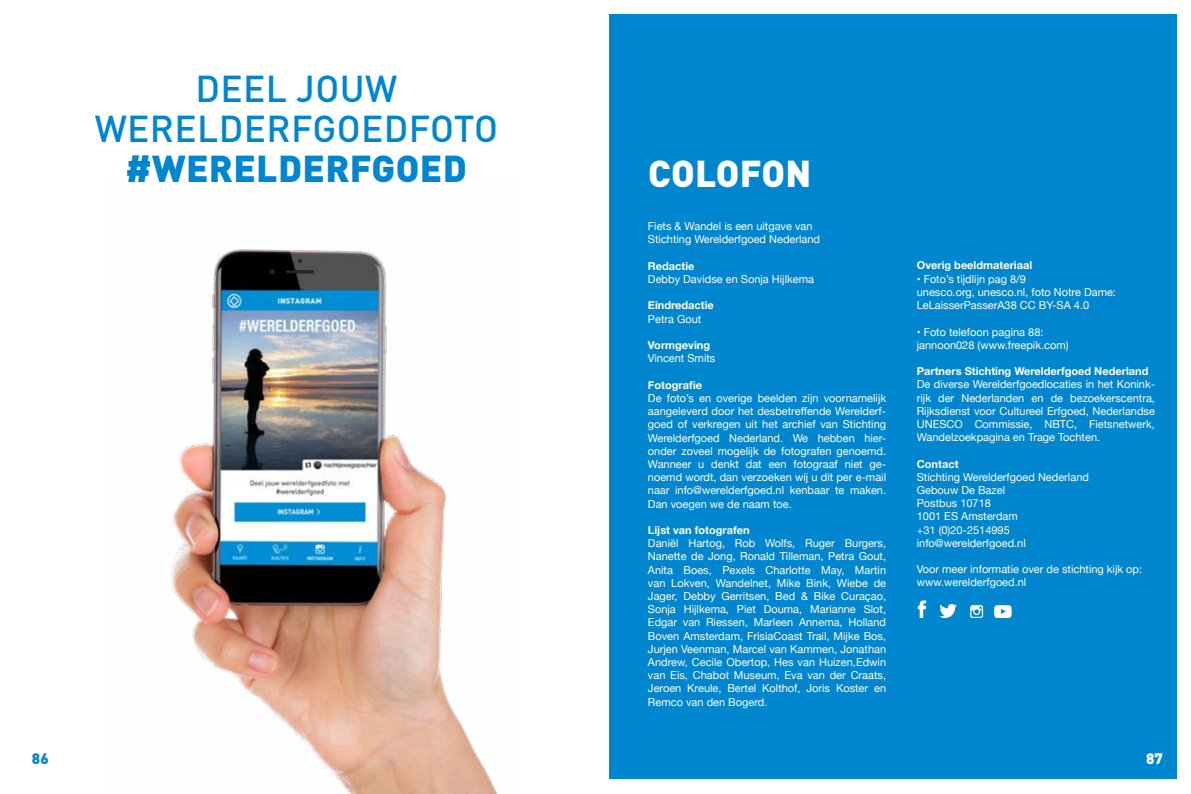
<style>
.page{position:relative;width:1191px;height:794px;background:#fff}
.page>*{position:absolute;margin:0;border:0;box-sizing:border-box;transform-origin:0 0}
.t1{font:500 37px/40px "DIN Pro";letter-spacing:.01em;color:#0086ce;text-align:center}
.t2{font:900 37px "DIN Pro";letter-spacing:.01em;color:#0086ce}
.t3{font:900 37px "DIN Pro";letter-spacing:.01em;color:#fff}
.t4{font:900 15px "DIN";color:#0086ce}
.t5{font:900 15px "DIN";color:#fff}
.t6{font:11px/13.2px "Helvetica Neue";color:#fff}
.t7{font:700 11px "Helvetica Neue";color:#fff}
</style>
<div class="page">
<div style="left:609px;top:14px;width:567px;height:764px;background:#0086ce"></div>
<img style="left:171px;top:249px;width:327px;height:545px">
<svg style="left:918px;top:600px;width:8px;height:18px"></svg>
<svg style="left:939px;top:604px;width:18px;height:14px"></svg>
<svg style="left:994px;top:605px;width:17px;height:13px"></svg>
<svg style="left:970px;top:605px;width:13px;height:13px"></svg>
<h1 class="t1" style="left:95px;top:67px;width:405px">DEEL JOUW<br>WERELDERFGOEDFOTO</h1>
<h1 class="t2" style="left:126px;top:143px;width:343px">#WERELDERFGOED</h1>
<h2 class="t4" style="left:32px;top:749px;width:18px">86</h2>
<h1 class="t3" style="left:648px;top:148px;width:165px">COLOFON</h1>
<p class="t6" style="left:648px;top:220px;width:174px">Fiets &amp; Wandel is een uitgave van<br>Stichting Werelderfgoed Nederland</p>
<p class="t7" style="left:648px;top:257px;width:48px">Redactie</p>
<p class="t6" style="left:648px;top:273px;width:168px">Debby Davidse en Sonja Hijlkema</p>
<p class="t7" style="left:648px;top:297px;width:67px">Eindredactie</p>
<p class="t6" style="left:648px;top:313px;width:55px">Petra Gout</p>
<p class="t7" style="left:648px;top:336px;width:64px">Vormgeving</p>
<p class="t6" style="left:648px;top:352px;width:69px">Vincent Smits</p>
<p class="t7" style="left:648px;top:376px;width:56px">Fotografie</p>
<p class="t6" style="left:648px;top:392px;width:240px;text-align:justify">De foto’s en overige beelden zijn voornamelijk aangeleverd door het desbetreffende Werelderf&shy;goed of verkregen uit het archief van Stichting Werelderfgoed Nederland. We hebben hier&shy;onder zoveel mogelijk de fotografen genoemd.<br>Wanneer u denkt dat een fotograaf niet ge&shy;noemd wordt, dan verzoeken wij u dit per e-mail naar info@werelderfgoed.nl kenbaar te maken.<br>Dan voegen we de naam toe.</p>
<p class="t7" style="left:648px;top:521px;width:103px">Lijst van fotografen</p>
<p class="t6" style="left:648px;top:537px;width:240px;text-align:justify">Daniël Hartog, Rob Wolfs, Ruger Burgers, Nanette de Jong, Ronald Tilleman, Petra Gout, Anita Boes, Pexels Charlotte May, Martin van Lokven, Wandelnet, Mike Bink, Wiebe de Jager, Debby Gerritsen, Bed &amp; Bike Curaçao, Sonja Hijlkema, Piet Douma, Marianne Slot, Edgar van Riessen, Marleen Annema, Holland Boven Amsterdam, FrisiaCoast Trail, Mijke Bos, Jurjen Veenman, Marcel van Kammen, Jonathan Andrew, Cecile Obertop, Hes van Huizen,Edwin van Eis, Chabot Museum, Eva van der Craats, Jeroen Kreule, Bertel Kolthof, Joris Koster en Remco van den Bogerd.</p>
<p class="t7" style="left:916px;top:257px;width:117px">Overig beeldmateriaal</p>
<p class="t6" style="left:916px;top:273px;width:201px">• Foto’s tijdlijn pag 8/9<br>unesco.org, unesco.nl, foto Notre Dame:<br>LeLaisserPasserA38 CC BY-SA 4.0</p>
<p class="t6" style="left:916px;top:326px;width:153px">• Foto telefoon pagina 88: jannoon028 (www.freepik.com)</p>
<p class="t7" style="left:916px;top:362px;width:233px">Partners Stichting Werelderfgoed Nederland</p>
<p class="t6" style="left:916px;top:378px;width:240px;text-align:justify">De diverse Werelderfgoedlocaties in het Konink&shy;rijk der Nederlanden en de bezoekerscentra, Rijksdienst voor Cultureel Erfgoed, Nederlandse UNESCO Commissie, NBTC, Fietsnetwerk, Wandelzoekpagina en Trage Tochten.</p>
<p class="t7" style="left:916px;top:455px;width:43px">Contact</p>
<p class="t6" style="left:916px;top:471px;width:174px">Stichting Werelderfgoed Nederland<br>Gebouw De Bazel<br>Postbus 10718<br>1001 ES Amsterdam<br>+31 (0)20-2514995 info@werelderfgoed.nl</p>
<p class="t6" style="left:916px;top:563px;width:227px">Voor meer informatie over de stichting kijk op: www.werelderfgoed.nl</p>
<h2 class="t5" style="left:1146px;top:749px;width:18px">87</h2>
</div>
